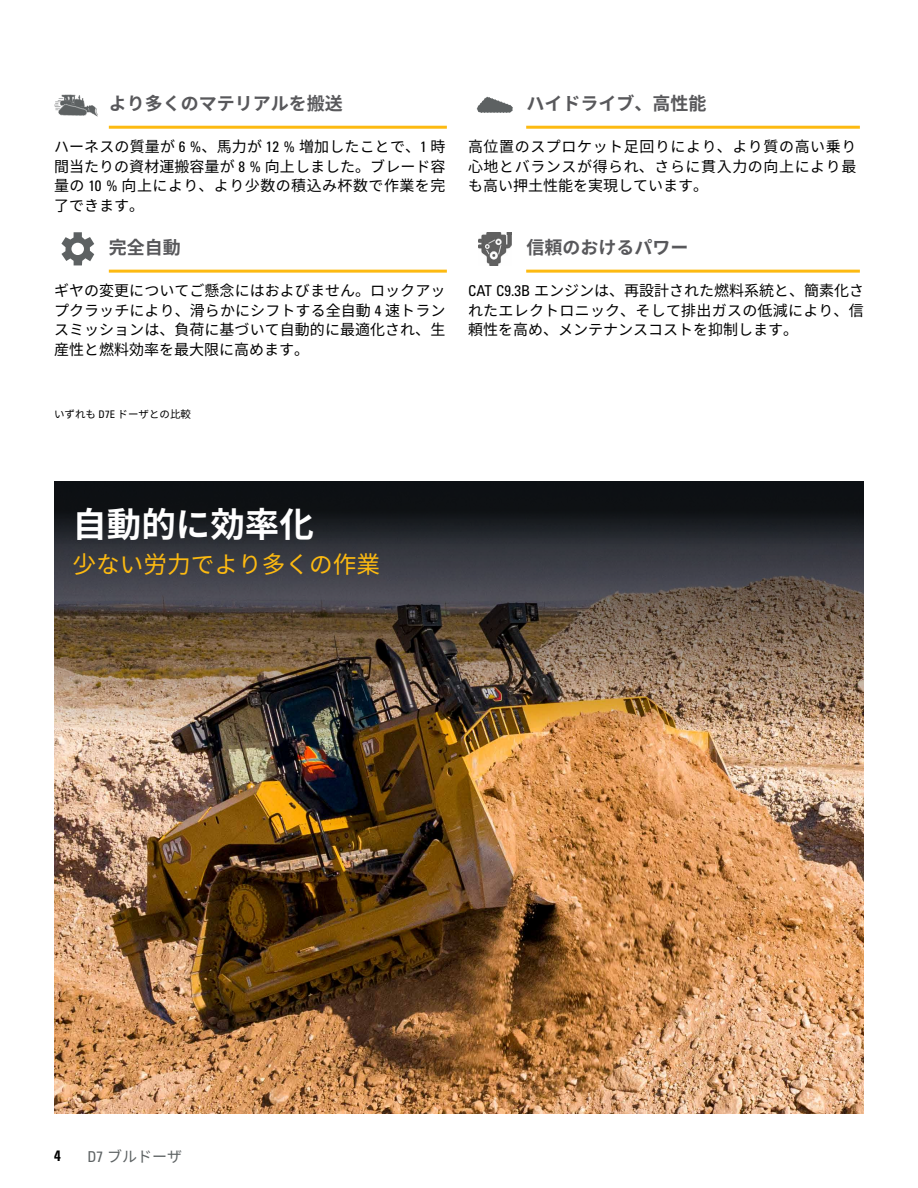
<style>
.page{position:relative;width:918px;height:1188px;background:#fff}
.page>*{position:absolute;margin:0;border:0;box-sizing:border-box;transform-origin:0 0}
.t1{font:700 34.5px "Noto Sans CJ Kjp";color:#fff}
.t2{font:23.7px "Noto Sans CJ Kjp";color:#fdba11}
.t3{font:700 18px "Noto Sans CJ Kjp";color:#58585b}
.t4{font:15px/19.5px "Noto Sans CJ Kjp";letter-spacing:.005em;color:#000;text-align:justify}
.t5{font:15px "Noto Sans CJ Kjp";color:#5d6263}
.t6{font:10.5px "Noto Sans CJ Kjp";color:#000}
.s1{font-family:"Univers LTCYR 57";font-stretch:condensed}
.s2{font-family:"Univers LTCYR 67 Bold Cond";color:#fff}
</style>
<div class="page">
<img style="left:54px;top:482px;width:810px;height:631px">
<hr style="left:109px;top:126px;width:338px;height:3px;background:#fdba11">
<hr style="left:109px;top:270px;width:338px;height:3px;background:#fdba11">
<hr style="left:526px;top:126px;width:334px;height:3px;background:#fdba11">
<img style="left:54px;top:81px;width:48px;height:48px;border-radius:24px">
<hr style="left:526px;top:270px;width:334px;height:3px;background:#fdba11">
<svg style="left:61px;top:232px;width:33px;height:33px"></svg>
<svg style="left:477px;top:97px;width:36px;height:16px"></svg>
<img style="left:478px;top:233px;width:33px;height:32px">
<p class="t3" style="left:109px;top:93px;width:235px">より多くのマテリアルを搬送</p>
<p class="t3" style="left:527px;top:93px;width:181px">ハイドライブ、高性能</p>
<p class="t4" style="left:54px;top:137px;width:393px">ハーネスの質量が <span class="s1">6 %</span>、馬力が <span class="s1">12 %</span> 増加したことで、<span class="s1">1</span> 時間当たりの資材運搬容量が <span class="s1">8 %</span> 向上しました。ブレード容量の <span class="s1">10 %</span> 向上により、より少数の積込み杯数で作業を完了できます。</p>
<p class="t4" style="left:468px;top:137px;width:390px">高位置のスプロケット足回りにより、より質の高い乗り心地とバランスが得られ、さらに貫入力の向上により最も高い押土性能を実現しています。</p>
<p class="t3" style="left:109px;top:237px;width:73px">完全自動</p>
<p class="t3" style="left:527px;top:237px;width:163px">信頼のおけるパワー</p>
<p class="t4" style="left:54px;top:281px;width:393px">ギヤの変更についてご懸念にはおよびません。ロックアップクラッチにより、滑らかにシフトする全自動 <span class="s1">4</span> 速トランスミッションは、負荷に基づいて自動的に最適化され、生産性と燃料効率を最大限に高めます。</p>
<p class="t4" style="left:468px;top:281px;width:397px"><span class="s1">CAT C9.3B</span> エンジンは、再設計された燃料系統と、簡素化されたエレクトロニック、そして排出ガスの低減により、信頼性を高め、メンテナンスコストを抑制します。</p>
<p class="t6" style="left:54px;top:408px;width:139px">いずれも <span class="s1">D7E</span> ドーザとの比較</p>
<h1 class="t1" style="left:72px;top:505px;width:243px">自動的に効率化</h1>
<h2 class="t2" style="left:72px;top:551px;width:309px">少ない労力でより多くの作業</h2>
<p class="t5" style="left:54px;top:1148px;width:130px"><span class="s2">4A</span> <span class="s1">D7</span> ブルドーザ</p>
</div>
